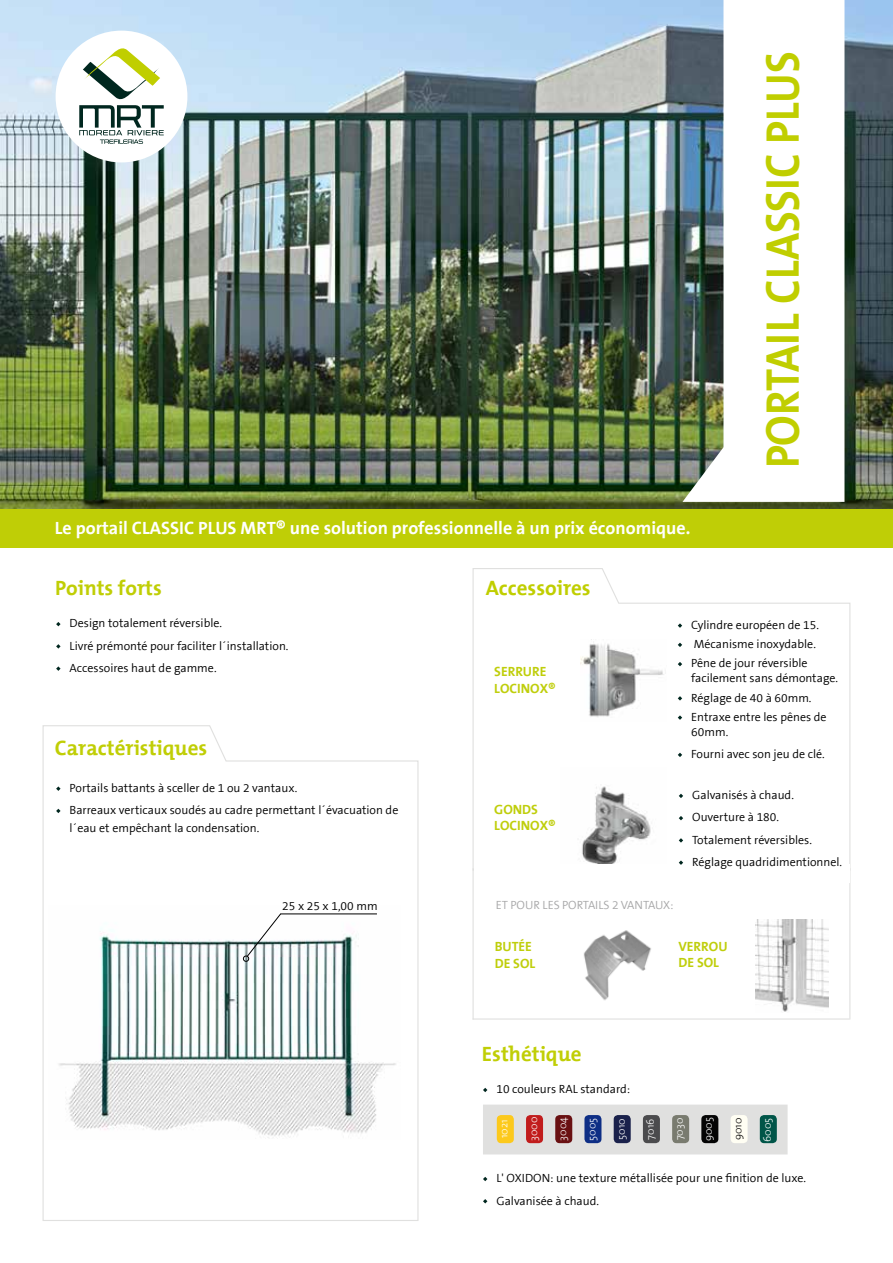
<style>
.page{position:relative;width:893px;height:1263px;background:#fff}
.page>*{position:absolute;margin:0;border:0;box-sizing:border-box;transform-origin:0 0}
.t1{font:47.85px "The Mix Bold Caps";color:#c0ce00;scale:.91 1}
.t2{font:700 21px "The Mix 7";color:#c0ce05}
.t3{font:700 21px "The Mix 7";color:#c0ce00}
.t4{font:700 18px "The Sans";color:#fff}
.t5{font:700 13.5px/16.2px "The Sans";color:#bfce0b}
.t6{font:300 12px/22.2px "The Sans B4";color:#000}
.t7{font:300 12px "The Sans B4";letter-spacing:-.005em;color:#a7a7a8}
.t8{font:300 10.5px "The Sans";color:#fff}
.t9{font:300 10.5px "The Sans";color:#000}
</style>
<div class="page">
<svg style="left:472px;top:568px;width:379px;height:303px"></svg>
<svg style="left:42px;top:725px;width:377px;height:496px"></svg>
<img style="left:49px;top:906px;width:352px;height:234px">
<img style="left:0;top:0;width:893px;height:509px">
<svg style="left:682px;top:0;width:162px;height:502px"></svg>
<div style="left:56px;top:31px;width:131px;height:131px;background:#fff;border-radius:50%"></div>
<svg style="left:79px;top:45px;width:85px;height:99px"></svg>
<svg style="left:56px;top:622px;width:5px;height:4px"></svg>
<svg style="left:56px;top:644px;width:5px;height:5px"></svg>
<svg style="left:56px;top:666px;width:5px;height:5px"></svg>
<svg style="left:56px;top:786px;width:5px;height:5px"></svg>
<svg style="left:56px;top:809px;width:5px;height:4px"></svg>
<hr style="left:280px;top:913px;width:97px;height:1px;background:#000">
<svg style="left:243px;top:913px;width:39px;height:49px"></svg>
<svg style="left:678px;top:623px;width:4px;height:5px"></svg>
<svg style="left:678px;top:643px;width:4px;height:4px"></svg>
<svg style="left:678px;top:662px;width:4px;height:4px"></svg>
<svg style="left:678px;top:696px;width:4px;height:5px"></svg>
<svg style="left:678px;top:715px;width:4px;height:5px"></svg>
<svg style="left:678px;top:753px;width:4px;height:4px"></svg>
<div style="left:0;top:509px;width:893px;height:39px;background:#bfce06"></div>
<img style="left:581px;top:640px;width:86px;height:81px">
<img style="left:561px;top:767px;width:106px;height:97px">
<img style="left:583px;top:930px;width:68px;height:71px">
<img style="left:755px;top:919px;width:74px;height:93px">
<svg style="left:483px;top:1088px;width:4px;height:4px"></svg>
<svg style="left:483px;top:1177px;width:4px;height:4px"></svg>
<svg style="left:483px;top:1199px;width:4px;height:4px"></svg>
<div style="left:483px;top:1104px;width:305px;height:50px;background:#e0e0df"></div>
<div style="left:497px;top:1115px;width:17px;height:28px;background:#fcc91c;border-radius:4px"></div>
<div style="left:526px;top:1115px;width:17px;height:28px;background:#c11c1c;border-radius:4px"></div>
<div style="left:555px;top:1115px;width:17px;height:28px;background:#691012;border-radius:4px"></div>
<div style="left:614px;top:1115px;width:17px;height:28px;background:#1a214b;border-radius:4px"></div>
<div style="left:584px;top:1115px;width:17px;height:28px;background:#0e2e85;border-radius:4px"></div>
<div style="left:672px;top:1115px;width:17px;height:28px;background:#797b6f;border-radius:4px"></div>
<div style="left:643px;top:1115px;width:17px;height:28px;background:#4b4b4d;border-radius:4px"></div>
<div style="left:701px;top:1115px;width:17px;height:28px;background:#040404;border-radius:4px"></div>
<div style="left:731px;top:1115px;width:17px;height:28px;background:#fffef3;border-radius:4px"></div>
<div style="left:760px;top:1115px;width:17px;height:28px;background:#005548;border-radius:4px"></div>
<hr style="left:472px;top:868px;width:2px;height:151px;background:#e0e0df">
<hr style="left:849px;top:868px;width:1px;height:151px;background:#e0e0df">
<hr style="left:472px;top:1018px;width:377px;height:1px;background:#e0e0df">
<div style="left:474px;top:864px;width:375px;height:18px;background:#fff"></div>
<svg style="left:679px;top:794px;width:4px;height:4px"></svg>
<svg style="left:679px;top:816px;width:4px;height:4px"></svg>
<svg style="left:679px;top:838px;width:4px;height:5px"></svg>
<svg style="left:679px;top:860px;width:4px;height:5px"></svg>
<h3 class="t4" style="left:55px;top:512px;width:637px">Le portail CLASSIC PLUS MRT® une solution professionnelle à un prix économique.</h3>
<h1 class="t1" style="left:742px;top:468px;width:460px;rotate:-90deg">PORTAIL CLASSIC PLUS</h1>
<h2 class="t2" style="left:55px;top:570px;width:108px">Points forts</h2>
<p class="t6" style="left:70px;top:613px;width:220px">Design totalement réversible.<br>Livré prémonté pour faciliter l´installation.<br>Accessoires haut de gamme.</p>
<h2 class="t2" style="left:55px;top:730px;width:154px">Caractéristiques</h2>
<p class="t6" style="left:70px;top:777px;width:330px">Portails battants à sceller de 1 ou 2 vantaux.<br>Barreaux verticaux soudés au cadre permettant l´évacuation de</p>
<p class="t6" style="left:70px;top:817px;width:191px">l´eau et empêchant la condensation.</p>
<p class="t6" style="left:282px;top:896px;width:97px">25 x 25 x 1,00 mm</p>
<h2 class="t3" style="left:486px;top:570px;width:106px">Accessoires</h2>
<p class="t5" style="left:494px;top:663px;width:63px">SERRURE<br>LOCINOX®</p>
<p class="t5" style="left:494px;top:801px;width:63px">GONDS<br>LOCINOX®</p>
<p class="t7" style="left:496px;top:899px;width:179px">ET POUR LES PORTAILS 2 VANTAUX:</p>
<p class="t6" style="left:691px;top:616px;width:129px;line-height:19.2px">Cylindre européen de 15.<br>Mécanisme inoxydable.<br>Pêne de jour réversible</p>
<p class="t6" style="left:691px;top:669px;width:148px;line-height:19.2px">facilement sans démontage.<br>Réglage de 40 à 60mm.<br>Entraxe entre les pênes de</p>
<p class="t6" style="left:691px;top:721px;width:135px">60mm.<br>Fourni avec son jeu de clé.</p>
<p class="t6" style="left:692px;top:784px;width:151px">Galvanisés à chaud.<br>Ouverture à 180.<br>Totalement réversibles.<br>Réglage quadridimentionnel.</p>
<p class="t5" style="left:495px;top:938px;width:42px">BUTÉE<br>DE SOL</p>
<h2 class="t2" style="left:482px;top:1036px;width:101px">Esthétique</h2>
<p class="t6" style="left:496px;top:1078px;width:135px">10 couleurs RAL standard:</p>
<p class="t5" style="left:678px;top:938px;width:51px">VERROU<br>DE SOL</p>
<p class="t8" style="left:495px;top:1138px;width:20px;rotate:-90deg">1021</p>
<p class="t8" style="left:525px;top:1141px;width:26px;rotate:-90deg">3000</p>
<p class="t8" style="left:554px;top:1141px;width:25px;rotate:-90deg">3004</p>
<p class="t8" style="left:583px;top:1140px;width:24px;rotate:-90deg">5005</p>
<p class="t8" style="left:613px;top:1140px;width:23px;rotate:-90deg">5010</p>
<p class="t8" style="left:641px;top:1139px;width:22px;rotate:-90deg">7016</p>
<p class="t8" style="left:671px;top:1140px;width:24px;rotate:-90deg">7030</p>
<p class="t8" style="left:700px;top:1141px;width:26px;rotate:-90deg">9005</p>
<p class="t9" style="left:729px;top:1140px;width:24px;rotate:-90deg">9010</p>
<p class="t8" style="left:759px;top:1142px;width:26px;rotate:-90deg">6005</p>
<p class="t6" style="left:496px;top:1167px;width:311px">L' OXIDON: une texture métallisée pour une finition de luxe.<br>Galvanisée à chaud.</p>
</div>
